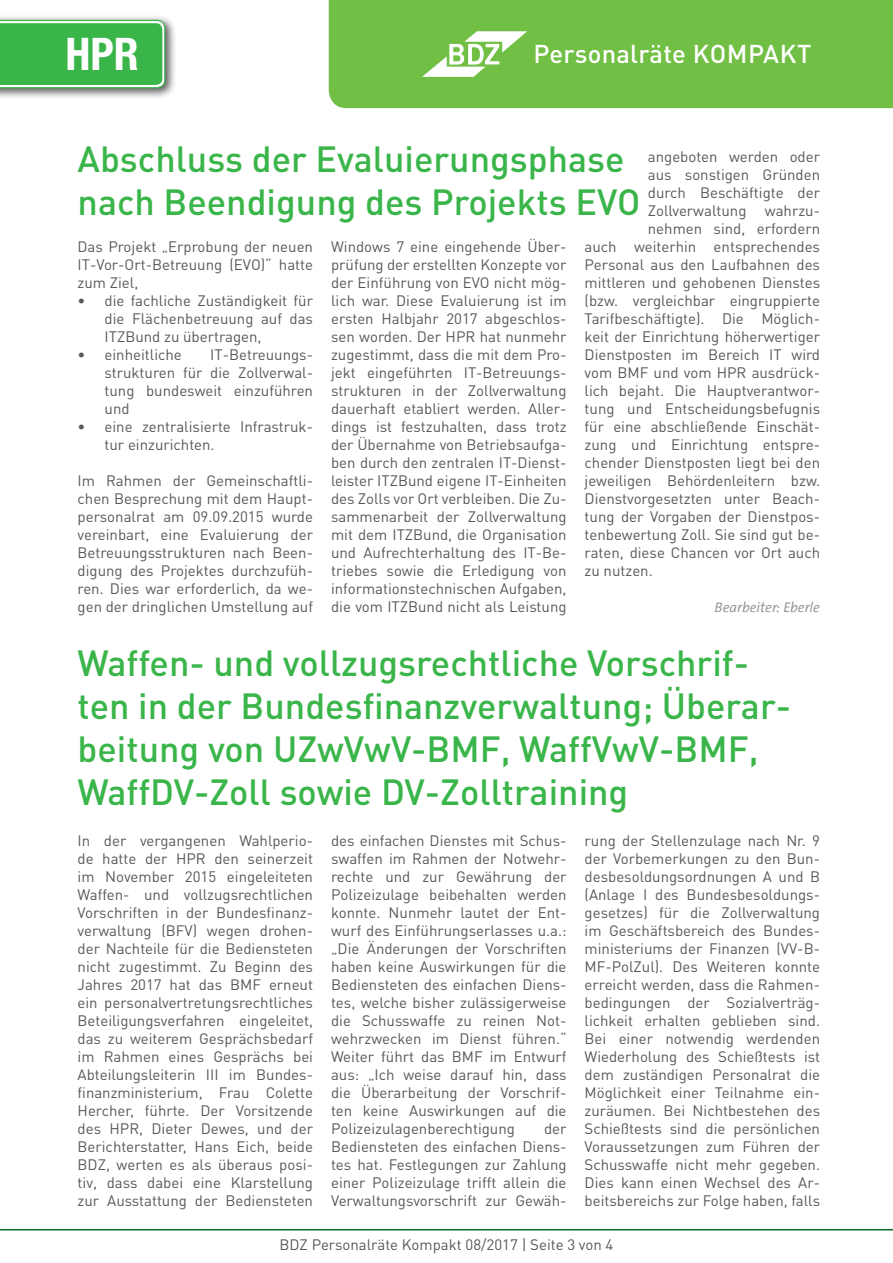
<style>
.page{position:relative;width:893px;height:1263px;background:#fff}
.page>*{position:absolute;margin:0;border:0;box-sizing:border-box;transform-origin:0 0}
.t1{font:700 condensed 45px "Helvetica Neue LT Std";color:#fff}
.t2{font:500 36px/43.2px "DIN Pro";color:#3ab54a}
.t3{font:500 25.5px "DIN Pro";letter-spacing:.01em;color:#fff}
.t4{font:15px/18px "DIN Pro";color:#57585a;text-align:justify}
.t5{font:italic 14.25px "The Sans Office";color:#939598}
</style>
<div class="page">
<div style="left:329px;top:0;width:564px;height:108px;background:#71bf44"></div>
<hr style="left:0;top:1229px;width:893px;height:1px;background:#086c28">
<svg style="left:422px;top:31px;width:105px;height:46px"></svg>
<div style="left:0;top:15px;width:177px;height:84px;background:#231f20;opacity:.75"></div>
<svg style="left:0;top:19px;width:166px;height:70px;background:#4ab958"></svg>
<h1 class="t1" style="left:66px;top:26px;width:75px">HPR</h1>
<p class="t3" style="left:534px;top:36px;width:279px">Personalräte KOMPAKT</p>
<p class="t2" style="left:78px;top:135px;width:564px">Abschluss der Evaluierungsphase nach Beendigung des Projekts EVO</p>
<p class="t4" style="left:648px;top:147px;width:174px">angeboten werden oder</p>
<p class="t4" style="left:648px;top:165px;width:174px">aus sonstigen Gründen</p>
<p class="t4" style="left:648px;top:183px;width:174px">durch Beschäftigte der</p>
<p class="t4" style="left:648px;top:201px;width:174px">Zollverwaltung wahrzu-</p>
<p class="t4" style="left:648px;top:219px;width:174px">nehmen sind, erfordern</p>
<p class="t4" style="left:585px;top:237px;width:237px">auch weiterhin entsprechendes</p>
<p class="t4" style="left:585px;top:255px;width:237px">Personal aus den Laufbahnen des</p>
<p class="t4" style="left:585px;top:273px;width:237px">mittleren und gehobenen Dienstes</p>
<p class="t4" style="left:585px;top:291px;width:237px">(bzw. vergleichbar eingruppierte</p>
<p class="t4" style="left:585px;top:309px;width:237px">Tarifbeschäftigte). Die Möglich-</p>
<p class="t4" style="left:585px;top:327px;width:237px">keit der Einrichtung höherwertiger</p>
<p class="t4" style="left:585px;top:345px;width:237px">Dienstposten im Bereich IT wird</p>
<p class="t4" style="left:585px;top:363px;width:237px">vom BMF und vom HPR ausdrück-</p>
<p class="t4" style="left:585px;top:381px;width:237px">lich bejaht. Die Hauptverantwor-</p>
<p class="t4" style="left:585px;top:399px;width:237px">tung und Entscheidungsbefugnis</p>
<p class="t4" style="left:585px;top:417px;width:237px">für eine abschließende Einschät-</p>
<p class="t4" style="left:585px;top:435px;width:237px">zung und Einrichtung entspre-</p>
<p class="t4" style="left:585px;top:453px;width:237px">chender Dienstposten liegt bei den</p>
<p class="t4" style="left:585px;top:471px;width:237px">jeweiligen Behördenleitern bzw.</p>
<p class="t4" style="left:585px;top:489px;width:237px">Dienstvorgesetzten unter Beach-</p>
<p class="t4" style="left:585px;top:507px;width:237px">tung der Vorgaben der Dienstpos-</p>
<p class="t4" style="left:585px;top:525px;width:237px">tenbewertung Zoll. Sie sind gut be-</p>
<p class="t4" style="left:585px;top:543px;width:237px">raten, diese Chancen vor Ort auch</p>
<p class="t4" style="left:585px;top:561px;width:70px">zu nutzen.</p>
<p class="t5" style="left:715px;top:600px;width:107px">Bearbeiter: Eberle</p>
<p class="t2" style="left:78px;top:639px;width:715px">Waffen- und vollzugsrechtliche Vorschrif&shy;ten in der Bundesfinanzverwaltung; Überar&shy;beitung von UZwVwV-BMF, WaffVwV-BMF, WaffDV-Zoll sowie DV-Zolltraining</p>
<p class="t4" style="left:78px;top:831px;width:237px">In der vergangenen Wahlperio&shy;de hatte der HPR den seinerzeit im November 2015 eingeleiteten Waffen- und vollzugsrechtlichen Vorschriften in der Bundesfinanz&shy;verwaltung (BFV) wegen drohen&shy;der Nachteile für die Bediensteten nicht zugestimmt. Zu Beginn des Jahres 2017 hat das BMF erneut ein personalvertretungsrechtliches Beteiligungsverfahren eingeleitet, das zu weiterem Gesprächsbedarf im Rahmen eines Gesprächs bei Abteilungsleiterin III im Bundes&shy;finanzministerium, Frau Colette Hercher, führte. Der Vorsitzende des HPR, Dieter Dewes, und der Berichterstatter, Hans Eich, beide BDZ, werten es als überaus posi&shy;tiv, dass dabei eine Klarstellung zur Ausstattung der Bediensteten</p>
<p class="t4" style="left:331px;top:831px;width:237px">des einfachen Dienstes mit Schus&shy;swaffen im Rahmen der Notwehr&shy;rechte und zur Gewährung der Polizeizulage beibehalten werden konnte. Nunmehr lautet der Ent&shy;wurf des Einführungserlasses u.a.: „Die Änderungen der Vorschriften haben keine Auswirkungen für die Bediensteten des einfachen Diens&shy;tes, welche bisher zulässigerweise die Schusswaffe zu reinen Not&shy;wehrzwecken im Dienst führen.“ Weiter führt das BMF im Entwurf aus: „Ich weise darauf hin, dass die Überarbeitung der Vorschrif&shy;ten keine Auswirkungen auf die Polizeizulagenberechtigung</p>
<p class="t4" style="left:331px;top:237px;width:237px">Windows 7 eine eingehende Über&shy;prüfung der erstellten Konzepte vor der Einführung von EVO nicht mög&shy;lich war. Diese Evaluierung ist im ersten Halbjahr 2017 abgeschlos&shy;sen worden. Der HPR hat nunmehr zugestimmt, dass die mit dem Pro&shy;jekt eingeführten IT-Betreuungs&shy;strukturen in der Zollverwaltung dauerhaft etabliert werden. Aller&shy;dings ist festzuhalten, dass trotz der Übernahme von Betriebsaufga&shy;ben durch den zentralen IT-Dienst&shy;leister ITZBund eigene IT-Einheiten des Zolls vor Ort verbleiben. Die Zu&shy;sammenarbeit der Zollverwaltung mit dem ITZBund, die Organisation und Aufrechterhaltung des IT-Be&shy;triebes sowie die Erledigung von informationstechnischen Aufgaben, die vom ITZBund nicht als Leistung</p>
<p class="t4" style="left:78px;top:237px;width:237px">Das Projekt „Erprobung der neuen IT-Vor-Ort-Betreuung (EVO)“ hatte zum Ziel,</p>
<p class="t4" style="left:105px;top:291px;width:210px;text-indent:-27px">• die fachliche Zuständigkeit für die Flächenbetreuung auf das ITZBund zu übertragen,</p>
<p class="t4" style="left:78px;top:345px;width:106px">• einheitliche</p>
<p class="t4" style="left:105px;top:345px;width:210px;text-indent:106px">IT-Betreuungs&shy;strukturen für die Zollverwal&shy;tung bundesweit einzuführen und</p>
<p class="t4" style="left:105px;top:417px;width:210px;text-indent:-27px">• eine zentralisierte Infrastruk&shy;tur einzurichten.</p>
<p class="t4" style="left:78px;top:471px;width:237px">Im Rahmen der Gemeinschaftli&shy;chen Besprechung mit dem Haupt&shy;personalrat am 09.09.2015 wurde vereinbart, eine Evaluierung der Betreuungsstrukturen nach Been&shy;digung des Projektes durchzufüh&shy;ren. Dies war erforderlich, da we&shy;gen der dringlichen Umstellung auf</p>
<p class="t4" style="left:585px;top:831px;width:237px">rung der Stellenzulage nach Nr. 9 der Vorbemerkungen zu den Bun&shy;desbesoldungsordnungen A und B (Anlage I des Bundesbesoldungs&shy;gesetzes) für die Zollverwaltung im Geschäftsbereich des Bundes&shy;ministeriums der Finanzen (VV-B-MF-PolZul). Des Weiteren konnte erreicht werden, dass die Rahmen&shy;bedingungen der Sozialverträg&shy;lichkeit erhalten geblieben sind.<br>Bei einer notwendig werdenden Wiederholung des Schießtests ist dem zuständigen Personalrat die Möglichkeit einer Teilnahme ein&shy;zuräumen. Bei Nichtbestehen des Schießtests sind die persönlichen Voraussetzungen zum Führen der Schusswaffe nicht mehr gegeben.<br>Dies kann einen Wechsel des Ar&shy;beitsbereichs zur Folge haben, falls</p>
<p class="t4" style="left:331px;top:1119px;width:237px;text-indent:213px">der Bediensteten des einfachen Diens&shy;tes hat. Festlegungen zur Zahlung einer Polizeizulage trifft allein die Verwaltungsvorschrift zur Gewäh-</p>
<p class="t4" style="left:280px;top:1235px;width:335px">BDZ Personalräte Kompakt 08/2017 | Seite 3 von 4</p>
</div>
